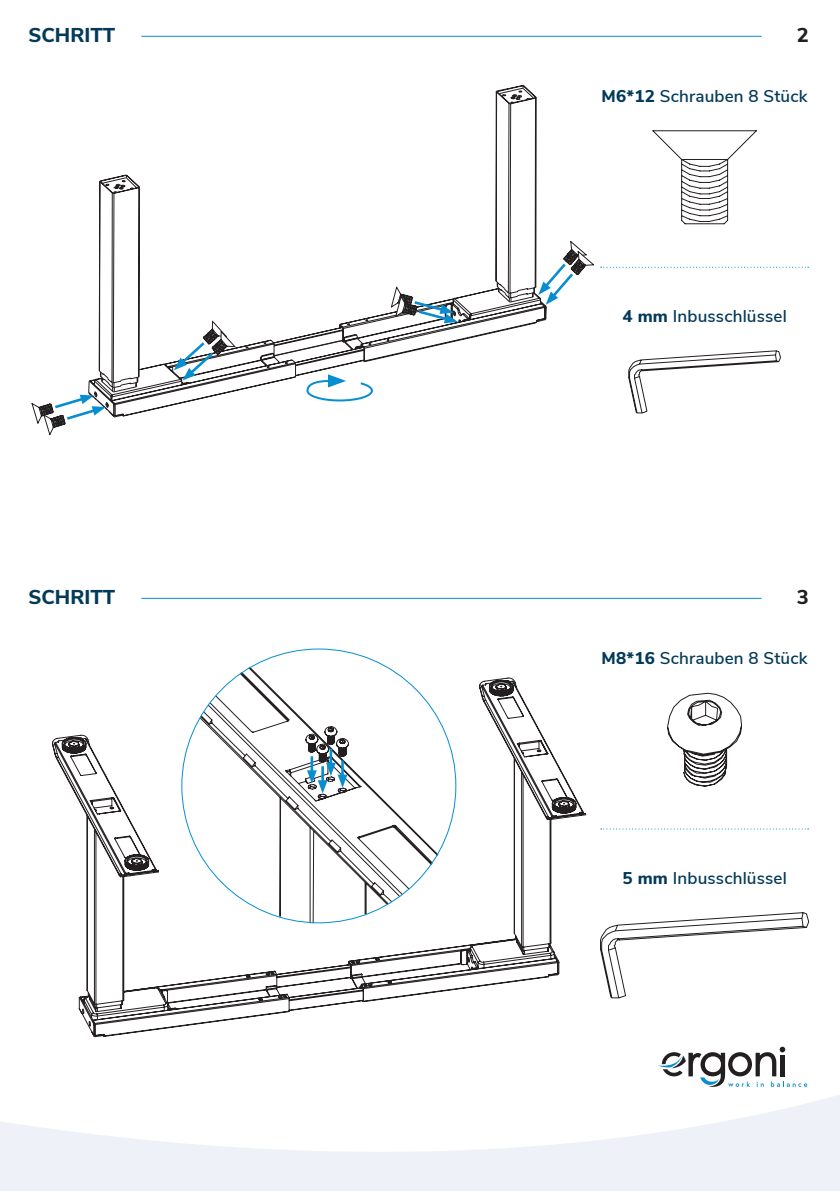
<style>
.page{position:relative;width:840px;height:1191px;background:#fff}
.page>*{position:absolute;margin:0;border:0;box-sizing:border-box;transform-origin:0 0}
.Kapitel_1{font:800 20px "Nunito Sans";color:#033a5a}
.Kapitel_Nr{font:800 20px "Nunito Sans";color:#231f20}
.Beschreibungstext_8_5_Pt{font:600 17px "Nunito Sans";letter-spacing:.01em;color:#033a5a}
.s1{font-weight:800}
</style>
<div class="page">
<hr style="left:141px;top:36px;width:620px;height:1px;background:#078ed0">
<svg style="left:0;top:1083px;width:839px;height:108px;fill:#f4f7fa"></svg>
<svg style="left:658px;top:1046px;width:148px;height:41px"></svg>
<hr style="left:141px;top:598px;width:620px;height:1px;background:#078ed0">
<svg style="left:94px;top:88px;width:451px;height:328px"></svg>
<svg style="left:31px;top:395px;width:75px;height:40px"></svg>
<svg style="left:390px;top:286px;width:68px;height:37px"></svg>
<svg style="left:538px;top:241px;width:56px;height:64px"></svg>
<svg style="left:174px;top:320px;width:61px;height:60px"></svg>
<svg style="left:652px;top:130px;width:104px;height:94px"></svg>
<svg style="left:628px;top:350px;width:152px;height:64px"></svg>
<svg style="left:600px;top:912px;width:208px;height:86px"></svg>
<svg style="left:305px;top:374px;width:69px;height:28px"></svg>
<svg style="left:600px;top:267px;width:208px;height:1px"></svg>
<svg style="left:600px;top:828px;width:208px;height:1px"></svg>
<svg style="left:667px;top:693px;width:74px;height:93px"></svg>
<svg style="left:52px;top:677px;width:534px;height:360px"></svg>
<p class="Kapitel_1" style="left:28px;top:21px;width:88px">SCHRITT</p>
<p class="Kapitel_Nr" style="left:796px;top:21px;width:14px">2</p>
<p class="Beschreibungstext_8_5_Pt" style="left:601px;top:84px;width:207px"><span class="s1">M6*12</span> Schrauben 8 Stück</p>
<p class="Beschreibungstext_8_5_Pt" style="left:622px;top:304px;width:166px"><span class="s1">4 mm</span> Inbusschlüssel</p>
<p class="Kapitel_1" style="left:28px;top:583px;width:88px">SCHRITT</p>
<p class="Kapitel_Nr" style="left:796px;top:583px;width:13px">3</p>
<p class="Beschreibungstext_8_5_Pt" style="left:601px;top:645px;width:207px"><span class="s1">M8*16</span> Schrauben 8 Stück</p>
<p class="Beschreibungstext_8_5_Pt" style="left:622px;top:866px;width:166px"><span class="s1">5 mm</span> Inbusschlüssel</p>
</div>
